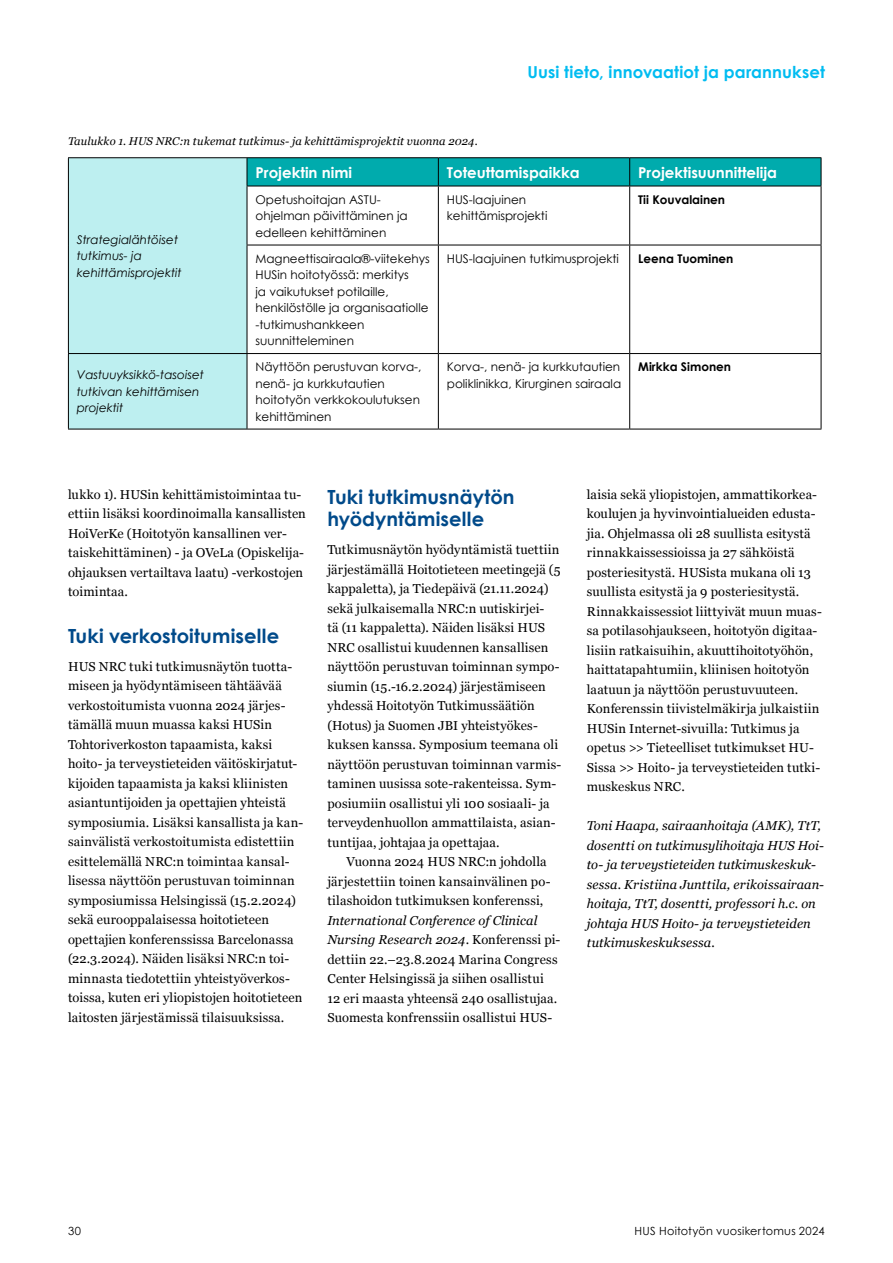
<style>
.page{position:relative;width:893px;height:1263px;background:#fff}
.page>*{position:absolute;margin:0;border:0;box-sizing:border-box;transform-origin:0 0}
.Otsikko_15_H3{font:700 19.5px/22.5px "Century Gothic";letter-spacing:.005em;color:#004a8a}
.t1{font:700 16.5px "Century Gothic";letter-spacing:.005em;color:#00bcf1}
.TAULUKKO_P{font:700 15px "Century Gothic";color:#fff}
.Leipis_P{font:12.9px/19.5px "Georgia";letter-spacing:.01em;color:#000}
.Leipis_sisennetty_P{font:12.9px/19.5px "Georgia";letter-spacing:.01em;color:#000}
.kirjoittaja_P{font:italic 12.9px/19.5px "Georgia";letter-spacing:.005em;color:#000}
.TAULUKKO_P-2{font:12px/16.5px "Century Gothic";color:#000}
.TAULUKKO_P-3{font:italic 12px/16.5px "Century Gothic";color:#000}
.TAULUKKO_P-4{font:700 12px "Century Gothic";color:#000}
.kuvateksti_P{font:italic 11.25px "Georgia";letter-spacing:.01em;color:#000}
.t2{font:11.25px "Century Gothic";letter-spacing:.025em;color:#000}
.s1{font-style:italic}
</style>
<div class="page">
<div style="left:69px;top:158px;width:178px;height:271px;background:#bdeff0"></div>
<hr style="left:68px;top:157px;width:179px;height:1px;background:#000">
<hr style="left:247px;top:157px;width:191px;height:1px;background:#000">
<hr style="left:438px;top:157px;width:192px;height:1px;background:#000">
<hr style="left:630px;top:157px;width:191px;height:1px;background:#000">
<hr style="left:247px;top:186px;width:191px;height:1px;background:#000">
<hr style="left:438px;top:186px;width:192px;height:1px;background:#000">
<hr style="left:630px;top:186px;width:191px;height:1px;background:#000">
<hr style="left:247px;top:245px;width:191px;height:1px;background:#000">
<hr style="left:438px;top:245px;width:192px;height:1px;background:#000">
<hr style="left:630px;top:245px;width:191px;height:1px;background:#000">
<hr style="left:68px;top:353px;width:179px;height:1px;background:#000">
<hr style="left:247px;top:353px;width:191px;height:1px;background:#000">
<hr style="left:438px;top:353px;width:192px;height:1px;background:#000">
<hr style="left:630px;top:353px;width:191px;height:1px;background:#000">
<hr style="left:68px;top:429px;width:179px;height:1px;background:#000">
<hr style="left:247px;top:429px;width:191px;height:1px;background:#000">
<hr style="left:438px;top:429px;width:192px;height:1px;background:#000">
<hr style="left:630px;top:429px;width:191px;height:1px;background:#000">
<svg style="left:68px;top:158px;width:1px;height:28px"></svg>
<hr style="left:68px;top:186px;width:1px;height:59px;background:#000">
<hr style="left:68px;top:245px;width:1px;height:108px;background:#000">
<hr style="left:68px;top:354px;width:1px;height:75px;background:#000">
<svg style="left:247px;top:158px;width:575px;height:28px;background:#00a5a7"></svg>
<hr style="left:247px;top:186px;width:1px;height:59px;background:#000">
<hr style="left:438px;top:186px;width:1px;height:59px;background:#000">
<hr style="left:629px;top:186px;width:1px;height:59px;background:#000">
<hr style="left:821px;top:186px;width:1px;height:59px;background:#000">
<hr style="left:247px;top:245px;width:1px;height:108px;background:#000">
<hr style="left:438px;top:245px;width:1px;height:108px;background:#000">
<hr style="left:629px;top:245px;width:1px;height:108px;background:#000">
<hr style="left:821px;top:245px;width:1px;height:108px;background:#000">
<hr style="left:247px;top:354px;width:1px;height:75px;background:#000">
<hr style="left:438px;top:354px;width:1px;height:75px;background:#000">
<hr style="left:629px;top:354px;width:1px;height:75px;background:#000">
<hr style="left:821px;top:354px;width:1px;height:75px;background:#000">
<p class="kuvateksti_P" style="left:68px;top:132px;width:411px">Taulukko 1. HUS NRC:n tukemat tutkimus- ja kehittämisprojektit vuonna 2024.</p>
<p class="t1" style="left:527px;top:59px;width:299px">Uusi tieto, innovaatiot ja parannukset</p>
<p class="TAULUKKO_P-3" style="left:77px;top:231px;width:106px">Strategialähtöiset tutkimus- ja kehittämisprojektit</p>
<p class="TAULUKKO_P" style="left:255px;top:161px;width:98px">Projektin nimi</p>
<p class="TAULUKKO_P" style="left:447px;top:161px;width:134px">Toteuttamispaikka</p>
<p class="TAULUKKO_P" style="left:638px;top:161px;width:140px">Projektisuunnittelija</p>
<p class="TAULUKKO_P-2" style="left:255px;top:191px;width:154px">Opetushoitajan ASTU&shy;ohjelman päivittäminen ja edelleen kehittäminen</p>
<p class="TAULUKKO_P-2" style="left:447px;top:191px;width:102px">HUS-laajuinen kehittämisprojekti</p>
<p class="TAULUKKO_P-4" style="left:638px;top:190px;width:88px">Tii Kouvalainen</p>
<p class="TAULUKKO_P-2" style="left:255px;top:250px;width:176px">Magneettisairaala®-viitekehys<br>HUSin hoitotyössä: merkitys<br>ja vaikutukset potilaille, henkilöstölle ja organisaatiolle -tutkimushankkeen suunnitteleminen</p>
<p class="TAULUKKO_P-2" style="left:447px;top:250px;width:174px">HUS-laajuinen tutkimusprojekti</p>
<p class="TAULUKKO_P-4" style="left:638px;top:249px;width:97px">Leena Tuominen</p>
<p class="TAULUKKO_P-3" style="left:77px;top:366px;width:129px">Vastuuyksikkö-tasoiset tutkivan kehittämisen projektit</p>
<p class="TAULUKKO_P-2" style="left:255px;top:358px;width:168px">Näyttöön perustuvan korva-, nenä- ja kurkkutautien hoitotyön verkkokoulutuksen kehittäminen</p>
<p class="TAULUKKO_P-2" style="left:447px;top:358px;width:176px">Korva-, nenä- ja kurkkutautien poliklinikka, Kirurginen sairaala</p>
<p class="TAULUKKO_P-4" style="left:638px;top:358px;width:94px">Mirkka Simonen</p>
<p class="Leipis_P" style="left:68px;top:484px;width:239px">lukko 1). HUSin kehittämistoimintaa tu&shy;ettiin lisäksi koordinoimalla kansallisten HoiVerKe (Hoitotyön kansallinen ver&shy;taiskehittäminen) - ja OVeLa (Opiskelija&shy;ohjauksen vertailtava laatu) -verkostojen toimintaa.</p>
<p class="Otsikko_15_H3" style="left:68px;top:623px;width:213px">Tuki verkostoitumiselle</p>
<p class="Leipis_P" style="left:68px;top:656px;width:237px">HUS NRC tuki tutkimusnäytön tuotta&shy;miseen ja hyödyntämiseen tähtäävää verkostoitumista vuonna 2024 järjes&shy;tämällä muun muassa kaksi HUSin Tohtoriverkoston tapaamista, kaksi hoito- ja terveystieteiden väitöskirjatut&shy;kijoiden tapaamista ja kaksi kliinisten asiantuntijoiden ja opettajien yhteistä symposiumia. Lisäksi kansallista ja kan&shy;sainvälistä verkostoitumista edistettiin esittelemällä NRC:n toimintaa kansal&shy;lisessa näyttöön perustuvan toiminnan symposiumissa Helsingissä (15.2.2024) sekä eurooppalaisessa hoitotieteen opettajien konferenssissa Barcelonassa (22.3.2024). Näiden lisäksi NRC:n toi&shy;minnasta tiedotettiin yhteistyöverkos&shy;toissa, kuten eri yliopistojen hoitotieteen laitosten järjestämissä tilaisuuksissa.</p>
<p class="Otsikko_15_H3" style="left:327px;top:484px;width:189px">Tuki tutkimusnäytön hyödyntämiselle</p>
<p class="Leipis_P" style="left:327px;top:539px;width:235px">Tutkimusnäytön hyödyntämistä tuettiin järjestämällä Hoitotieteen meetingejä (5 kappaletta), ja Tiedepäivä (21.11.2024) sekä julkaisemalla NRC:n uutiskirjei-<br>tä (11 kappaletta). Näiden lisäksi HUS NRC osallistui kuudennen kansallisen näyttöön perustuvan toiminnan sympo&shy;siumin (15.-16.2.2024) järjestämiseen yhdessä Hoitotyön Tutkimussäätiön (Hotus) ja Suomen JBI yhteistyökes&shy;kuksen kanssa. Symposium teemana oli näyttöön perustuvan toiminnan varmis&shy;taminen uusissa sote-rakenteissa. Sym&shy;posiumiin osallistui yli 100 sosiaali- ja terveydenhuollon ammattilaista, asian&shy;tuntijaa, johtajaa ja opettajaa.</p>
<p class="Leipis_sisennetty_P" style="left:327px;top:851px;width:234px;text-indent:19px">Vuonna 2024 HUS NRC:n johdolla järjestettiin toinen kansainvälinen po&shy;tilashoidon tutkimuksen konferenssi, <span class="s1">International Conference of Clinical Nursing Research 2024</span>. Konferenssi pi&shy;dettiin 22.–23.8.2024 Marina Congress Center Helsingissä ja siihen osallistui<br>12 eri maasta yhteensä 240 osallistujaa.<br>Suomesta konfrenssiin osallistui HUS-</p>
<p class="Leipis_sisennetty_P" style="left:587px;top:484px;width:237px">laisia sekä yliopistojen, ammattikorkea&shy;koulujen ja hyvinvointialueiden edusta&shy;jia. Ohjelmassa oli 28 suullista esitystä rinnakkaissessioissa ja 27 sähköistä posteriesitystä. HUSista mukana oli 13 suullista esitystä ja 9 posteriesitystä.<br>Rinnakkaissessiot liittyivät muun muas&shy;sa potilasohjaukseen, hoitotyön digitaa&shy;lisiin ratkaisuihin, akuuttihoitotyöhön, haittatapahtumiin, kliinisen hoitotyön laatuun ja näyttöön perustuvuuteen.<br>Konferenssin tiivistelmäkirja julkaistiin HUSin Internet-sivuilla: Tutkimus ja opetus &gt;&gt; Tieteelliset tutkimukset HU-Sissa &gt;&gt; Hoito- ja terveystieteiden tutki&shy;muskeskus NRC.</p>
<p class="kirjoittaja_P" style="left:587px;top:816px;width:239px">Toni Haapa, sairaanhoitaja (AMK), TtT, dosentti on tutkimusylihoitaja HUS Hoi&shy;to- ja terveystieteiden tutkimuskeskuk&shy;sessa. Kristiina Junttila, erikoissairaan&shy;hoitaja, TtT, dosentti, professori h.c. on johtaja HUS Hoito- ja terveystieteiden tutkimuskeskuksessa.</p>
<p class="t2" style="left:68px;top:1223px;width:15px">30</p>
<p class="t2" style="left:635px;top:1223px;width:192px">HUS Hoitotyön vuosikertomus 2024</p>
</div>
